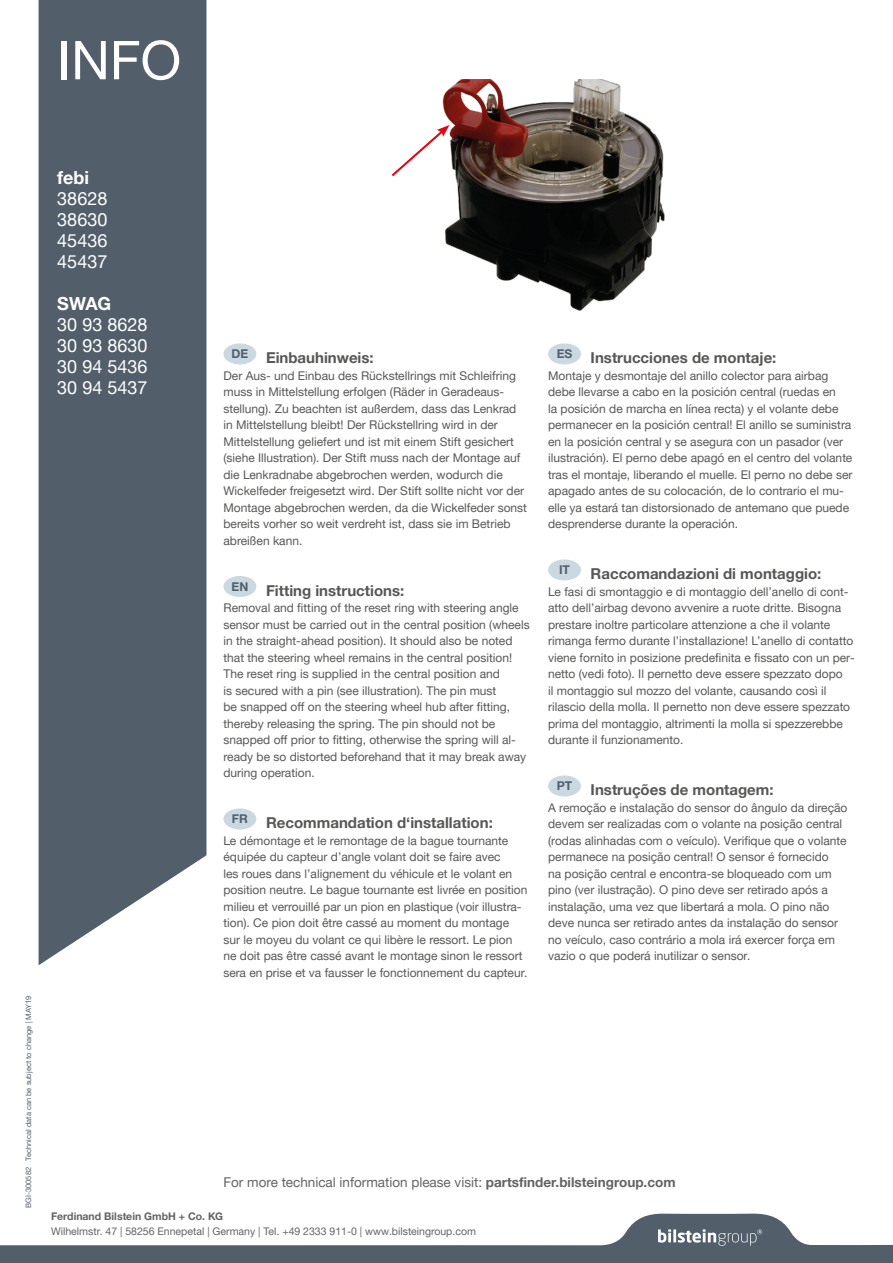
<style>
.page{position:relative;width:893px;height:1263px;background:#fff}
.page>*{position:absolute;margin:0;border:0;box-sizing:border-box;transform-origin:0 0}
.t1{font:53.55px "Helvetica Neue World 55 Roman";color:#fff}
.t2{font:18px/21px "Helvetica Neue World 55 Roman";color:#fff;text-align:justify}
.t3{font:700 18px "Helvetica Neue World 75";color:#fff}
.t4{font:700 15px "Helvetica Neue World 75";color:#575756}
.t5{font:13.5px "Helvetica Neue World 55 Roman";color:#646363}
.t6{font:700 12.15px "Helvetica Neue World 75";color:#525f6b}
.t7{font:12px/16.5px "Helvetica Neue World 55 Roman";color:#575756}
.t8{font:10.5px "Helvetica Neue World 55 Roman";color:#646363}
.t9{font:700 10.5px "Helvetica Neue World 75";color:#646363}
.t10{font:7.5px "Helvetica Neue World 55 Roman";color:#525f6b}
.s1{font-family:"Helvetica Neue World 75";font-weight:700}
</style>
<div class="page">
<div style="left:38px;top:0;width:169px;height:966px;background:#525f6b"></div>
<div style="left:223px;top:343px;width:33px;height:21px;background:#c9d8e1;border-radius:50%"></div>
<div style="left:223px;top:576px;width:33px;height:21px;background:#c9d8e1;border-radius:50%"></div>
<div style="left:223px;top:808px;width:33px;height:21px;background:#c9d8e1;border-radius:50%"></div>
<div style="left:548px;top:343px;width:33px;height:21px;background:#c9d8e1;border-radius:50%"></div>
<div style="left:548px;top:559px;width:33px;height:21px;background:#c9d8e1;border-radius:50%"></div>
<div style="left:548px;top:775px;width:33px;height:21px;background:#c9d8e1;border-radius:50%"></div>
<svg style="left:0;top:1213px;width:893px;height:50px"></svg>
<svg style="left:391px;top:149px;width:30px;height:28px"></svg>
<img style="left:421px;top:79px;width:244px;height:232px">
<h1 class="t1" style="left:57px;top:29px;width:125px">INFO</h1>
<p class="t10" style="left:24px;top:1208px;width:214px;rotate:-90deg">BGI-300582 Technical data can be subject to change | MAY19</p>
<h2 class="t3" style="left:57px;top:167px;width:33px">febi</h2>
<h2 class="t2" style="left:57px;top:188px;width:52px">38628<br>38630<br>45436<br>45437</h2>
<h2 class="t3" style="left:57px;top:293px;width:55px">SWAG</h2>
<h2 class="t2" style="left:57px;top:314px;width:92px">30 93 8628<br>30 93 8630<br>30 94 5436<br>30 94 5437</h2>
<p class="t4" style="left:232px;top:349px;width:144px"><sup>DE</sup> Einbauhinweis:</p>
<p class="t7" style="left:223px;top:367px;width:305px">Der Aus- und Einbau des Rückstellrings mit Schleifring muss in Mittelstellung erfolgen (Räder in Geradeaus&shy;stellung). Zu beachten ist außerdem, dass das Lenkrad in Mittelstellung bleibt! Der Rückstellring wird in der Mittelstellung geliefert und ist mit einem Stift gesichert (siehe Illustration). Der Stift muss nach der Montage auf die Lenkradnabe abgebrochen werden, wodurch die Wickelfeder freigesetzt wird. Der Stift sollte nicht vor der Montage abgebrochen werden, da die Wickelfeder sonst bereits vorher so weit verdreht ist, dass sie im Betrieb abreißen kann.</p>
<p class="t4" style="left:232px;top:582px;width:174px"><sup>EN</sup> Fitting instructions:</p>
<p class="t7" style="left:223px;top:600px;width:308px">Removal and fitting of the reset ring with steering angle sensor must be carried out in the central position (wheels in the straight-ahead position). It should also be noted that the steering wheel remains in the central position!<br>The reset ring is supplied in the central position and<br>is secured with a pin (see illustration). The pin must<br>be snapped off on the steering wheel hub after fitting, thereby releasing the spring. The pin should not be snapped off prior to fitting, otherwise the spring will al&shy;ready be so distorted beforehand that it may break away during operation.</p>
<p class="t4" style="left:232px;top:814px;width:262px"><sup>FR</sup> Recommandation d‘installation:</p>
<p class="t7" style="left:223px;top:832px;width:306px">Le démontage et le remontage de la bague tournante équipée du capteur d’angle volant doit se faire avec<br>les roues dans l’alignement du véhicule et le volant en position neutre. Le bague tournante est livrée en position milieu et verrouillé par un pion en plastique (voir illustra&shy;tion). Ce pion doit être cassé au moment du montage sur le moyeu du volant ce qui libère le ressort. Le pion ne doit pas être cassé avant le montage sinon le ressort sera en prise et va fausser le fonctionnement du capteur.</p>
<p class="t4" style="left:557px;top:349px;width:221px"><sup>ES</sup> Instrucciones de montaje:</p>
<p class="t7" style="left:548px;top:367px;width:306px">Montaje y desmontaje del anillo colector para airbag debe llevarse a cabo en la posición central (ruedas en<br>la posición de marcha en línea recta) y el volante debe permanecer en la posición central! El anillo se suministra en la posición central y se asegura con un pasador (ver ilustración). El perno debe apagó en el centro del volante tras el montaje, liberando el muelle. El perno no debe ser apagado antes de su colocación, de lo contrario el mu&shy;elle ya estará tan distorsionado de antemano que puede desprenderse durante la operación.</p>
<p class="t6" style="left:559px;top:563px;width:12px">IT</p>
<p class="t4" style="left:591px;top:565px;width:232px">Raccomandazioni di montaggio:</p>
<p class="t7" style="left:548px;top:583px;width:308px">Le fasi di smontaggio e di montaggio dell’anello di cont&shy;atto dell’airbag devono avvenire a ruote dritte. Bisogna prestare inoltre particolare attenzione a che il volante rimanga fermo durante l’installazione! L’anello di contatto viene fornito in posizione predefinita e fissato con un per&shy;netto (vedi foto). Il pernetto deve essere spezzato dopo<br>il montaggio sul mozzo del volante, causando così il rilascio della molla. Il pernetto non deve essere spezzato prima del montaggio, altrimenti la molla si spezzerebbe durante il funzionamento.</p>
<p class="t4" style="left:557px;top:781px;width:218px"><sup>PT</sup> Instruções de montagem:</p>
<p class="t7" style="left:548px;top:799px;width:301px">A remoção e instalação do sensor do ângulo da direção devem ser realizadas com o volante na posição central (rodas alinhadas com o veículo). Verifique que o volante permanece na posição central! O sensor é fornecido<br>na posição central e encontra-se bloqueado com um pino (ver ilustração). O pino deve ser retirado após a instalação, uma vez que libertará a mola. O pino não deve nunca ser retirado antes da instalação do sensor no veículo, caso contrário a mola irá exercer força em vazio o que poderá inutilizar o sensor.</p>
<p class="t5" style="left:223px;top:1175px;width:454px">For more technical information please visit: <span class="s1">partsfinder.bilsteingroup.com</span></p>
<p class="t9" style="left:51px;top:1210px;width:174px">Ferdinand Bilstein GmbH + Co. KG</p>
<p class="t8" style="left:51px;top:1225px;width:426px">Wilhelmstr. 47 | 58256 Ennepetal | Germany | Tel. +49 2333 911-0 | www.bilsteingroup.com</p>
</div>
